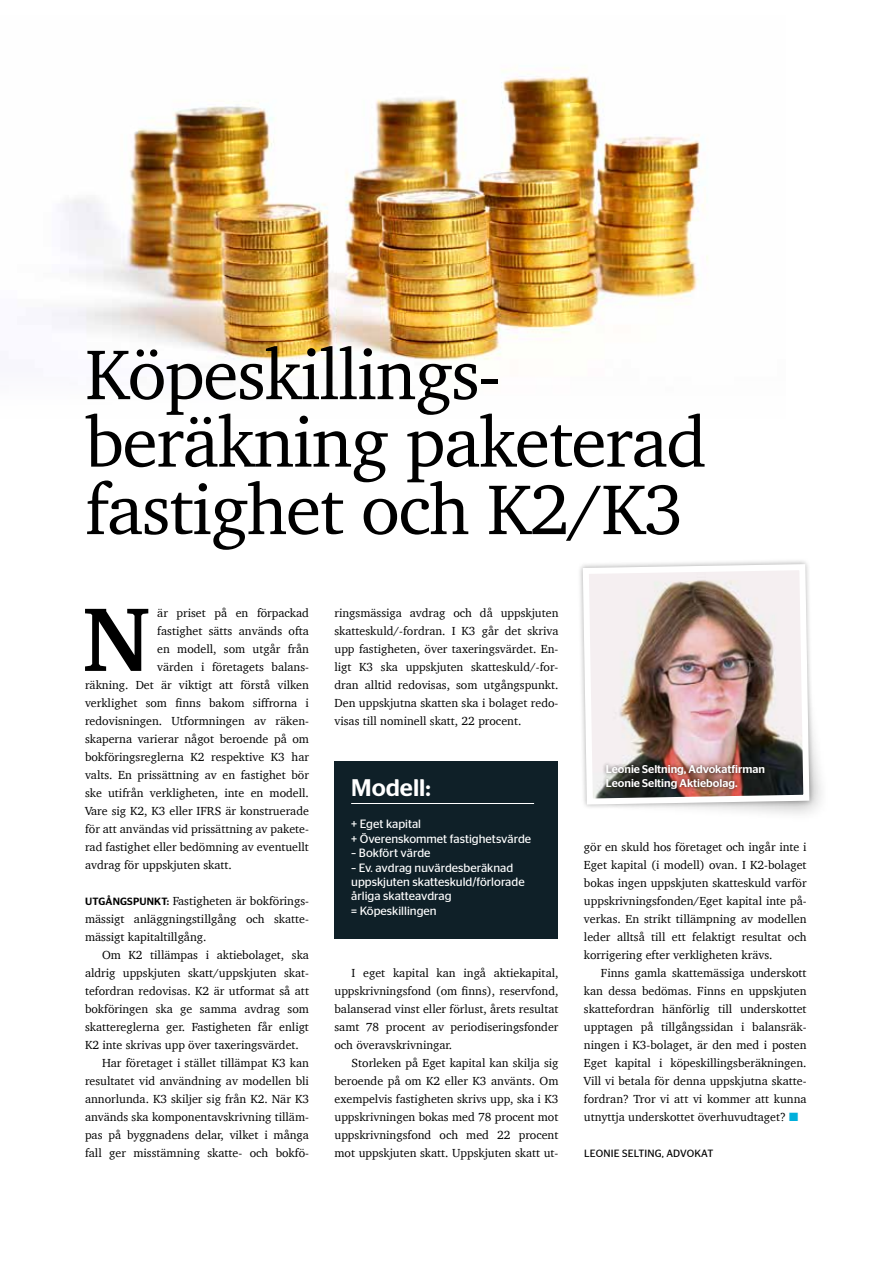
<style>
.page{position:relative;width:893px;height:1263px;background:#fff}
.page>*{position:absolute;margin:0;border:0;box-sizing:border-box;transform-origin:0 0}
.t1{font:700 92.55px "Charter";color:#000}
.t2{font:72px/67.5px "Charter BT";letter-spacing:-.02em;color:#000}
.t3{font:500 24px "Stag Sans";color:#fff}
.t4{font:12px/18px "Charter";color:#000;text-align:justify}
.t5{font:12px/14.4px "Stag Sans";color:#fff}
.t6{font:500 11.25px/13.5px "Stag Sans";color:#fff}
.t7{font:10.5px "Stag Sans";letter-spacing:.02em;color:#000}
.s1{font-family:"Stag Sans";font-weight:500;font-size:10.5px}
.s2{color:#00afdb}
</style>
<div class="page">
<img style="left:52px;top:67px;width:656px;height:294px">
<div style="left:334px;top:761px;width:224px;height:178px;background:#0f2028"></div>
<hr style="left:351px;top:803px;width:183px;height:1px;background:#fff">
<div style="left:577px;top:559px;width:238px;height:251px;background:#000;opacity:.3"></div>
<img style="left:580px;top:561px;width:232px;height:247px">
<div style="left:602px;top:761px;width:167px;height:32px;background:#000;opacity:.75"></div>
<h2 class="t2" style="left:85px;top:339px;width:623px">Köpeskillings&shy;beräkning paketerad fastighet och K2/K3</h2>
<h1 class="t1" style="left:83px;top:559px;width:69px">N</h1>
<p class="t4" style="left:157px;top:604px;width:153px">är priset på en förpackad</p>
<p class="t4" style="left:157px;top:622px;width:153px">fastighet sätts används ofta</p>
<p class="t4" style="left:157px;top:640px;width:153px">en modell, som utgår från</p>
<p class="t4" style="left:157px;top:658px;width:153px">värden i företagets balans-</p>
<p class="t4" style="left:85px;top:676px;width:225px">räkning. Det är viktigt att förstå vilken</p>
<p class="t4" style="left:85px;top:694px;width:225px">verklighet som finns bakom siffrorna i</p>
<p class="t4" style="left:85px;top:712px;width:225px">redovisningen. Utformningen av räken-</p>
<p class="t4" style="left:85px;top:730px;width:225px">skaperna varierar något beroende på om</p>
<p class="t4" style="left:85px;top:748px;width:225px">bokföringsreglerna K2 respektive K3 har</p>
<p class="t4" style="left:85px;top:766px;width:225px">valts. En prissättning av en fastighet bör</p>
<p class="t4" style="left:85px;top:784px;width:225px">ske utifrån verkligheten, inte en modell.</p>
<p class="t4" style="left:85px;top:802px;width:225px">Vare sig K2, K3 eller IFRS är konstruerade</p>
<p class="t4" style="left:85px;top:820px;width:225px">för att användas vid prissättning av pakete-</p>
<p class="t4" style="left:85px;top:838px;width:225px">rad fastighet eller bedömning av eventuellt</p>
<p class="t4" style="left:85px;top:856px;width:148px">avdrag för uppskjuten skatt.</p>
<p class="t4" style="left:85px;top:892px;width:225px"><span class="s1">UTGÅNGSPUNKT:</span> Fastigheten är bokförings&shy;mässigt anläggningstillgång och skatte&shy;mässigt kapitaltillgång.</p>
<p class="t4" style="left:102px;top:946px;width:208px">Om K2 tillämpas i aktiebolaget, ska</p>
<p class="t4" style="left:85px;top:964px;width:225px">aldrig uppskjuten skatt/uppskjuten skat-</p>
<p class="t4" style="left:85px;top:982px;width:225px">tefordran redovisas. K2 är utformat så att</p>
<p class="t4" style="left:85px;top:1000px;width:225px">bokföringen ska ge samma avdrag som</p>
<p class="t4" style="left:85px;top:1018px;width:225px">skattereglerna ger. Fastigheten får enligt</p>
<p class="t4" style="left:85px;top:1036px;width:215px">K2 inte skrivas upp över taxeringsvärdet.</p>
<p class="t4" style="left:102px;top:1054px;width:208px">Har företaget i stället tillämpat K3 kan</p>
<p class="t4" style="left:85px;top:1072px;width:225px">resultatet vid användning av modellen bli</p>
<p class="t4" style="left:85px;top:1090px;width:225px">annorlunda. K3 skiljer sig från K2. När K3</p>
<p class="t4" style="left:85px;top:1108px;width:225px">används ska komponentavskrivning tilläm-</p>
<p class="t4" style="left:85px;top:1126px;width:225px">pas på byggnadens delar, vilket i många</p>
<p class="t4" style="left:85px;top:1144px;width:225px">fall ger misstämning skatte- och bokfö-</p>
<p class="t4" style="left:334px;top:604px;width:225px">ringsmässiga avdrag och då uppskjuten skatteskuld/-fordran. I K3 går det skriva upp fastigheten, över taxeringsvärdet. En&shy;ligt K3 ska uppskjuten skatteskuld/-for&shy;dran alltid redovisas, som utgångspunkt.<br>Den uppskjutna skatten ska i bolaget redo&shy;visas till nominell skatt, 22 procent.</p>
<h3 class="t3" style="left:351px;top:773px;width:81px">Modell:</h3>
<p class="t5" style="left:351px;top:817px;width:182px">+ Eget kapital<br>+ Överenskommet fastighetsvärde</p>
<p class="t5" style="left:351px;top:846px;width:81px">– Bokfört värde</p>
<p class="t5" style="left:351px;top:860px;width:175px">– Ev. avdrag nuvärdesberäknad uppskjuten skatteskuld/förlorade årliga skatteavdrag<br>= Köpeskillingen</p>
<p class="t4" style="left:334px;top:964px;width:225px;text-indent:17px">I eget kapital kan ingå aktiekapital, uppskrivningsfond (om finns), reservfond, balanserad vinst eller förlust, årets resultat samt 78 procent av periodiseringsfonder och överavskrivningar.</p>
<p class="t4" style="left:334px;top:1054px;width:225px;text-indent:17px">Storleken på Eget kapital kan skilja sig beroende på om K2 eller K3 använts. Om exempelvis fastigheten skrivs upp, ska i K3 uppskrivningen bokas med 78 procent mot uppskrivningsfond och med 22 procent mot uppskjuten skatt. Uppskjuten skatt ut-</p>
<p class="t6" style="left:606px;top:763px;width:161px">Leonie Seltning, Advokatfirman<br>Leonie Selting Aktiebolag.</p>
<p class="t4" style="left:584px;top:838px;width:224px">gör en skuld hos företaget och ingår inte i Eget kapital (i modell) ovan. I K2-bolaget bokas ingen uppskjuten skatteskuld varför uppskrivningsfonden/Eget kapital inte på&shy;verkas. En strikt tillämpning av modellen leder alltså till ett felaktigt resultat och korrigering efter verkligheten krävs.</p>
<p class="t4" style="left:584px;top:964px;width:224px;text-indent:17px">Finns gamla skattemässiga underskott kan dessa bedömas. Finns en uppskjuten skattefordran hänförlig till underskottet upptagen på tillgångssidan i balansräk&shy;ningen i K3-bolaget, är den med i posten Eget kapital i köpeskillingsberäkningen.<br>Vill vi betala för denna uppskjutna skatte&shy;fordran? Tror vi att vi kommer att kunna utnyttja underskottet överhuvudtaget? <span class="s2">■</span></p>
<p class="t7" style="left:584px;top:1147px;width:131px">LEONIE SELTING, ADVOKAT</p>
</div>
